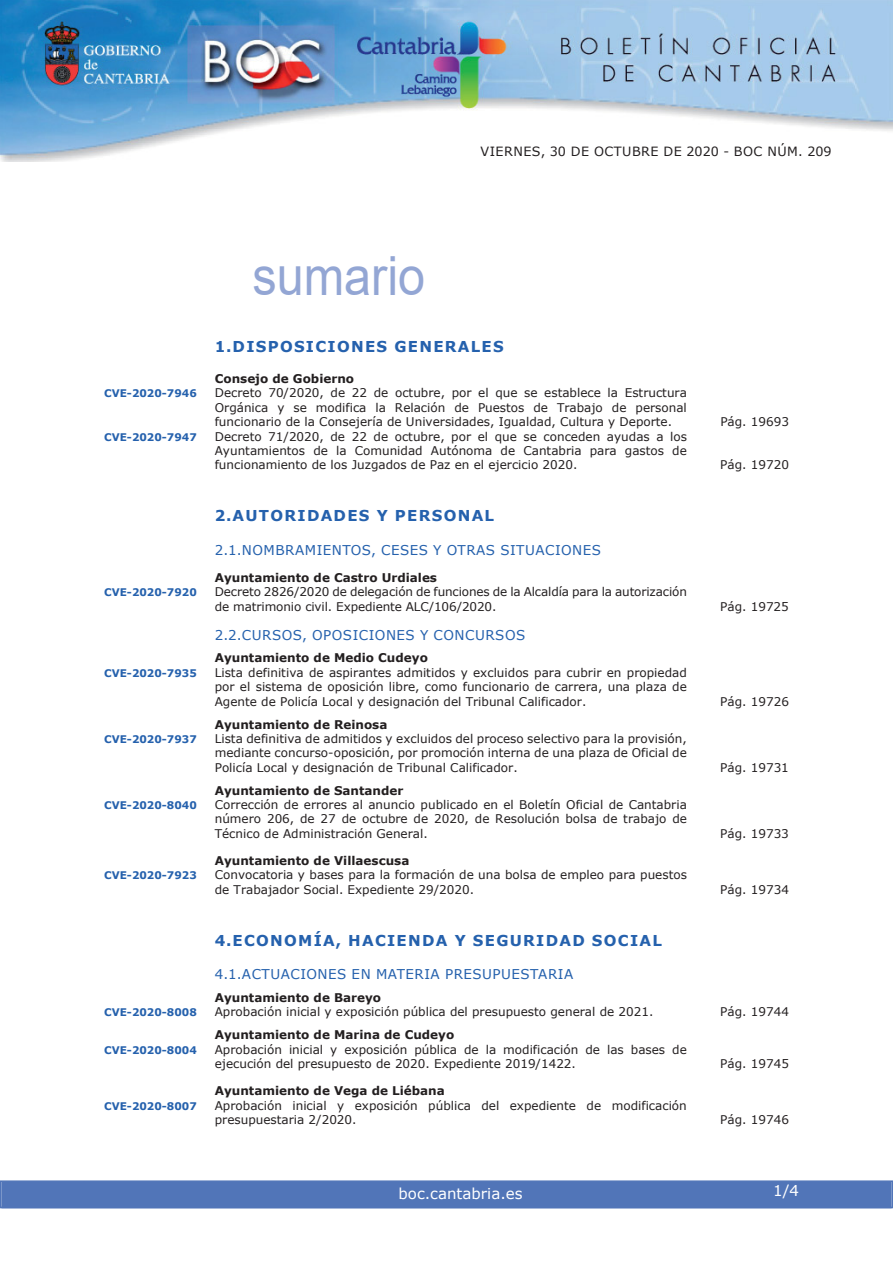
<style>
.page{position:relative;width:893px;height:1263px;background:#fff}
.page>*{position:absolute;margin:0;border:0;box-sizing:border-box;transform-origin:0 0}
.t1{font:54px "Arial";color:#93a6d4;scale:.9 1}
.t2{font:700 15px "Verdana";letter-spacing:.085em;color:#2561ad}
.t3{font:15px "Verdana";color:#fff}
.t4{font:13.5px "Verdana";letter-spacing:.035em;color:#2561ad}
.t5{font:12.75px "Verdana";letter-spacing:.035em;color:#231f20}
.t6{font:12px/14.4px "Verdana";color:#231f20;text-align:justify}
.t7{font:700 12px "Verdana";color:#231f20}
.t8{font:700 10.5px "Verdana";color:#2561ad}
</style>
<div class="page">
<img style="left:0;top:0;width:893px;height:161px">
<div style="left:2px;top:1181px;width:889px;height:27px;background:#5175b8"></div>
<div style="left:0;top:1180px;width:893px;height:28px;border:2px solid #5175b8"></div>
<h1 class="t1" style="left:252px;top:246px;width:194px">sumario</h1>
<p class="t5" style="left:481px;top:143px;width:353px">VIERNES, 30 DE OCTUBRE DE 2020 - BOC NÚM. 209</p>
<p class="t2" style="left:215px;top:337px;width:291px">1.DISPOSICIONES GENERALES</p>
<p class="t7" style="left:215px;top:371px;width:141px">Consejo de Gobierno</p>
<p class="t8" style="left:104px;top:387px;width:94px">CVE-2020-7946</p>
<p class="t6" style="left:215px;top:385px;width:474px">Decreto 70/2020, de 22 de octubre, por el que se establece la Estructura Orgánica y se modifica la Relación de Puestos de Trabajo de personal funcionario de la Consejería de Universidades, Igualdad, Cultura y Deporte.</p>
<p class="t8" style="left:104px;top:430px;width:94px">CVE-2020-7947</p>
<p class="t6" style="left:215px;top:429px;width:474px">Decreto 71/2020, de 22 de octubre, por el que se conceden ayudas a los Ayuntamientos de la Comunidad Autónoma de Cantabria para gastos de funcionamiento de los Juzgados de Paz en el ejercicio 2020.</p>
<p class="t2" style="left:215px;top:506px;width:281px">2.AUTORIDADES Y PERSONAL</p>
<p class="t4" style="left:215px;top:541px;width:388px">2.1.NOMBRAMIENTOS, CESES Y OTRAS SITUACIONES</p>
<p class="t7" style="left:215px;top:570px;width:224px">Ayuntamiento de Castro Urdiales</p>
<p class="t8" style="left:104px;top:586px;width:94px">CVE-2020-7920</p>
<p class="t6" style="left:215px;top:584px;width:474px">Decreto 2826/2020 de delegación de funciones de la Alcaldía para la autorización de matrimonio civil. Expediente ALC/106/2020.</p>
<p class="t4" style="left:215px;top:626px;width:312px">2.2.CURSOS, OPOSICIONES Y CONCURSOS</p>
<p class="t7" style="left:215px;top:650px;width:215px">Ayuntamiento de Medio Cudeyo</p>
<p class="t8" style="left:104px;top:666px;width:94px">CVE-2020-7935</p>
<p class="t6" style="left:215px;top:665px;width:474px">Lista definitiva de aspirantes admitidos y excluidos para cubrir en propiedad por el sistema de oposición libre, como funcionario de carrera, una plaza de Agente de Policía Local y designación del Tribunal Calificador.</p>
<p class="t7" style="left:215px;top:717px;width:174px">Ayuntamiento de Reinosa</p>
<p class="t8" style="left:104px;top:732px;width:94px">CVE-2020-7937</p>
<p class="t6" style="left:215px;top:731px;width:474px">Lista definitiva de admitidos y excluidos del proceso selectivo para la provisión, mediante concurso-oposición, por promoción interna de una plaza de Oficial de Policía Local y designación de Tribunal Calificador.</p>
<p class="t7" style="left:215px;top:783px;width:190px">Ayuntamiento de Santander</p>
<p class="t8" style="left:104px;top:799px;width:94px">CVE-2020-8040</p>
<p class="t6" style="left:215px;top:797px;width:474px">Corrección de errores al anuncio publicado en el Boletín Oficial de Cantabria número 206, de 27 de octubre de 2020, de Resolución bolsa de trabajo de Técnico de Administración General.</p>
<p class="t7" style="left:215px;top:853px;width:196px">Ayuntamiento de Villaescusa</p>
<p class="t8" style="left:104px;top:869px;width:94px">CVE-2020-7923</p>
<p class="t6" style="left:215px;top:867px;width:474px">Convocatoria y bases para la formación de una bolsa de empleo para puestos de Trabajador Social. Expediente 29/2020.</p>
<p class="t2" style="left:215px;top:931px;width:449px">4.ECONOMÍA, HACIENDA Y SEGURIDAD SOCIAL</p>
<p class="t4" style="left:215px;top:965px;width:360px">4.1.ACTUACIONES EN MATERIA PRESUPUESTARIA</p>
<p class="t7" style="left:215px;top:990px;width:168px">Ayuntamiento de Bareyo</p>
<p class="t6" style="left:720px;top:414px;width:70px">Pág. 19693</p>
<p class="t6" style="left:720px;top:457px;width:70px">Pág. 19720</p>
<p class="t6" style="left:720px;top:599px;width:70px">Pág. 19725</p>
<p class="t6" style="left:720px;top:694px;width:70px">Pág. 19726</p>
<p class="t6" style="left:720px;top:760px;width:70px">Pág. 19731</p>
<p class="t6" style="left:720px;top:826px;width:70px">Pág. 19733</p>
<p class="t6" style="left:720px;top:882px;width:70px">Pág. 19734</p>
<p class="t8" style="left:104px;top:1006px;width:94px">CVE-2020-8008</p>
<p class="t6" style="left:215px;top:1004px;width:440px">Aprobación inicial y exposición pública del presupuesto general de 2021.</p>
<p class="t6" style="left:720px;top:1004px;width:70px">Pág. 19744</p>
<p class="t7" style="left:215px;top:1027px;width:241px">Ayuntamiento de Marina de Cudeyo</p>
<p class="t8" style="left:104px;top:1043px;width:94px">CVE-2020-8004</p>
<p class="t6" style="left:215px;top:1042px;width:474px">Aprobación inicial y exposición pública de la modificación de las bases de ejecución del presupuesto de 2020. Expediente 2019/1422.</p>
<p class="t6" style="left:720px;top:1056px;width:70px">Pág. 19745</p>
<p class="t7" style="left:215px;top:1083px;width:232px">Ayuntamiento de Vega de Liébana</p>
<p class="t8" style="left:104px;top:1099px;width:94px">CVE-2020-8007</p>
<p class="t6" style="left:215px;top:1098px;width:474px">Aprobación inicial y exposición pública del expediente de modificación presupuestaria 2/2020.</p>
<p class="t3" style="left:398px;top:1184px;width:126px">boc.cantabria.es</p>
<p class="t6" style="left:720px;top:1112px;width:70px">Pág. 19746</p>
<p class="t3" style="left:773px;top:1181px;width:27px">1/4</p>
</div>
